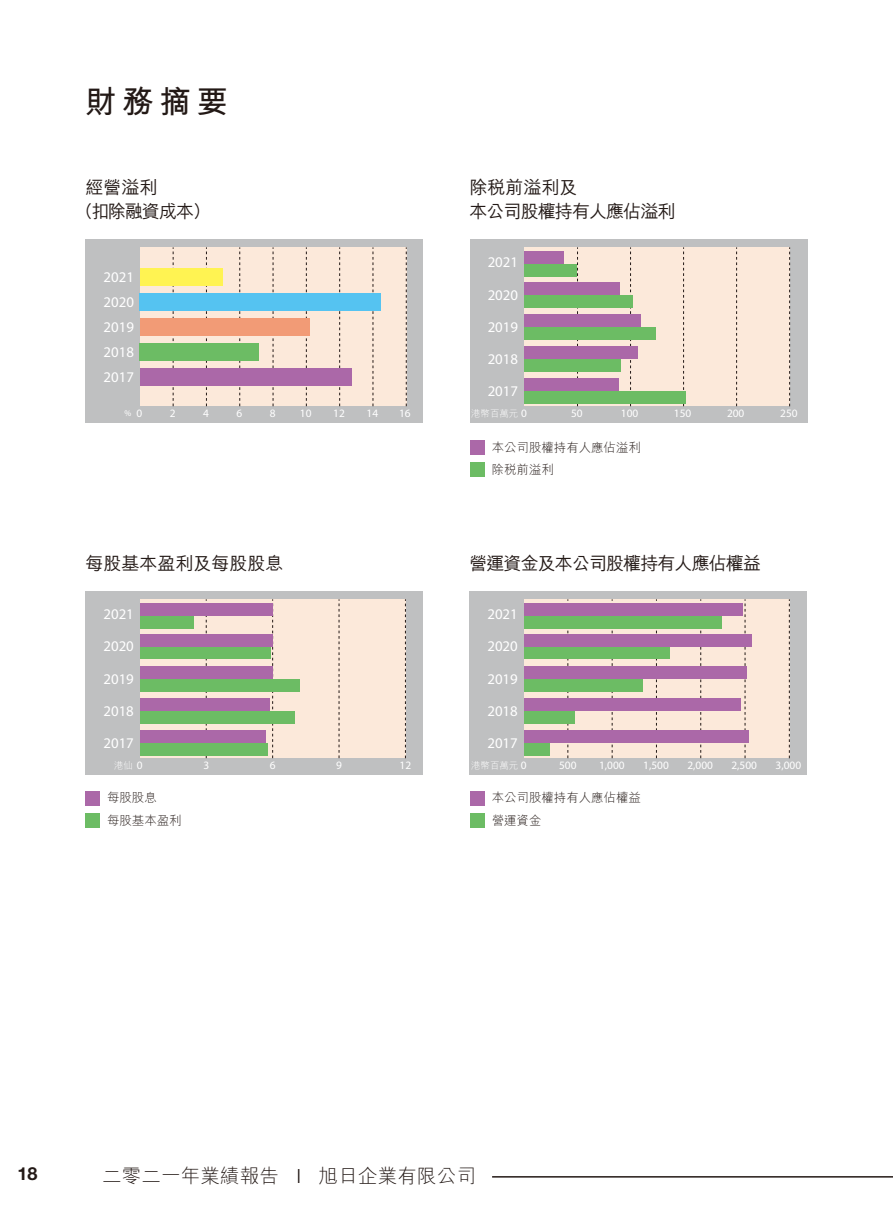
<style>
.page{position:relative;width:893px;height:1212px;background:#fff}
.page>*{position:absolute;margin:0;border:0;box-sizing:border-box;transform-origin:0 0}
.t1{font:700 31.5px "M Hei HK";color:#231916}
.t2{font:300 19.5px "M Hei HK";letter-spacing:.01em;color:#231916}
.t3{font:500 18px/24px "M Hei HK";letter-spacing:-.05em;color:#231916}
.t4{font:500 18px "M Hei HK";color:#231916}
.t5{font:700 18px "Helvetica Neue LT Std";color:#231916}
.t6{font:14.85px/32.1px "Myriad Pro";color:#fff;text-align:justify}
.t7{font:300 12.45px/22.4px "M Hei HK";color:#231916}
.t8{font:11.25px "Myriad Pro";color:#fff}
.t9{font:300 9.45px "M Hei HK";color:#fff}
.t10{font:8.7px "Myriad Pro";color:#fff}
.s1{font-size:11.25px}
</style>
<div class="page">
<hr style="left:492px;top:1176px;width:401px;height:1px;background:#231916">
<div style="left:470px;top:440px;width:15px;height:15px;background:#ab68a8"></div>
<div style="left:470px;top:462px;width:15px;height:15px;background:#6cbc64"></div>
<div style="left:470px;top:240px;width:337px;height:183px;background:#bfc0c1"></div>
<div style="left:524px;top:247px;width:266px;height:159px;background:#fce9da"></div>
<svg style="left:577px;top:247px;width:1px;height:159px"></svg>
<svg style="left:683px;top:247px;width:1px;height:159px"></svg>
<svg style="left:630px;top:247px;width:1px;height:159px"></svg>
<svg style="left:736px;top:247px;width:1px;height:159px"></svg>
<svg style="left:789px;top:247px;width:1px;height:159px"></svg>
<div style="left:85px;top:591px;width:338px;height:184px;background:#bfc0c1"></div>
<div style="left:140px;top:599px;width:265px;height:159px;background:#fce9da"></div>
<svg style="left:206px;top:599px;width:1px;height:159px"></svg>
<svg style="left:272px;top:599px;width:1px;height:159px"></svg>
<svg style="left:339px;top:599px;width:1px;height:159px"></svg>
<svg style="left:405px;top:599px;width:1px;height:159px"></svg>
<div style="left:140px;top:616px;width:53px;height:13px;background:#6cbc64"></div>
<div style="left:140px;top:646px;width:130px;height:13px;background:#6cbc64"></div>
<div style="left:140px;top:679px;width:160px;height:13px;background:#6cbc64"></div>
<div style="left:140px;top:711px;width:155px;height:13px;background:#6cbc64"></div>
<div style="left:140px;top:743px;width:128px;height:13px;background:#6cbc64"></div>
<div style="left:140px;top:603px;width:133px;height:12px;background:#ab68a8"></div>
<div style="left:140px;top:633px;width:133px;height:13px;background:#ab68a8"></div>
<div style="left:140px;top:666px;width:133px;height:13px;background:#ab68a8"></div>
<div style="left:140px;top:698px;width:130px;height:13px;background:#ab68a8"></div>
<div style="left:140px;top:730px;width:126px;height:13px;background:#ab68a8"></div>
<div style="left:469px;top:591px;width:338px;height:184px;background:#bfc0c1"></div>
<div style="left:524px;top:599px;width:266px;height:159px;background:#fce9da"></div>
<svg style="left:612px;top:599px;width:1px;height:159px"></svg>
<svg style="left:567px;top:599px;width:1px;height:159px"></svg>
<svg style="left:656px;top:599px;width:1px;height:159px"></svg>
<svg style="left:700px;top:599px;width:1px;height:159px"></svg>
<svg style="left:745px;top:599px;width:1px;height:159px"></svg>
<svg style="left:789px;top:599px;width:1px;height:159px"></svg>
<div style="left:524px;top:616px;width:198px;height:13px;background:#6cbc64"></div>
<div style="left:524px;top:646px;width:146px;height:13px;background:#6cbc64"></div>
<div style="left:524px;top:679px;width:119px;height:13px;background:#6cbc64"></div>
<div style="left:524px;top:711px;width:51px;height:13px;background:#6cbc64"></div>
<div style="left:524px;top:743px;width:25px;height:13px;background:#6cbc64"></div>
<div style="left:524px;top:603px;width:218px;height:13px;background:#ab68a8"></div>
<div style="left:524px;top:634px;width:228px;height:12px;background:#ab68a8"></div>
<div style="left:524px;top:666px;width:222px;height:13px;background:#ab68a8"></div>
<div style="left:524px;top:698px;width:217px;height:13px;background:#ab68a8"></div>
<div style="left:524px;top:730px;width:225px;height:13px;background:#ab68a8"></div>
<div style="left:470px;top:791px;width:15px;height:15px;background:#ab68a8"></div>
<div style="left:470px;top:813px;width:15px;height:15px;background:#6cbc64"></div>
<div style="left:85px;top:791px;width:15px;height:15px;background:#ab68a8"></div>
<div style="left:85px;top:813px;width:15px;height:14px;background:#6cbc64"></div>
<div style="left:85px;top:240px;width:338px;height:183px;background:#bfc0c1"></div>
<div style="left:140px;top:247px;width:266px;height:159px;background:#fce9da"></div>
<svg style="left:173px;top:247px;width:1px;height:159px"></svg>
<svg style="left:206px;top:247px;width:1px;height:159px"></svg>
<svg style="left:239px;top:247px;width:1px;height:159px"></svg>
<svg style="left:273px;top:247px;width:1px;height:159px"></svg>
<svg style="left:306px;top:247px;width:1px;height:159px"></svg>
<svg style="left:373px;top:247px;width:1px;height:159px"></svg>
<svg style="left:406px;top:247px;width:1px;height:159px"></svg>
<svg style="left:339px;top:247px;width:1px;height:159px"></svg>
<div style="left:140px;top:369px;width:211px;height:17px;background:#ab68a8"></div>
<div style="left:140px;top:343px;width:119px;height:18px;background:#6cbc64"></div>
<div style="left:140px;top:318px;width:170px;height:18px;background:#f29b76"></div>
<div style="left:140px;top:293px;width:241px;height:18px;background:#55c3f1"></div>
<div style="left:140px;top:268px;width:82px;height:18px;background:#fff352"></div>
<div style="left:524px;top:264px;width:53px;height:13px;background:#6cbc64"></div>
<div style="left:524px;top:294px;width:109px;height:13px;background:#6cbc64"></div>
<div style="left:524px;top:327px;width:132px;height:13px;background:#6cbc64"></div>
<div style="left:524px;top:359px;width:97px;height:13px;background:#6cbc64"></div>
<div style="left:524px;top:391px;width:161px;height:13px;background:#6cbc64"></div>
<div style="left:524px;top:251px;width:39px;height:13px;background:#ab68a8"></div>
<div style="left:524px;top:282px;width:95px;height:13px;background:#ab68a8"></div>
<div style="left:524px;top:314px;width:117px;height:13px;background:#ab68a8"></div>
<div style="left:524px;top:346px;width:114px;height:13px;background:#ab68a8"></div>
<div style="left:524px;top:378px;width:94px;height:13px;background:#ab68a8"></div>
<h1 class="t1" style="left:85px;top:79px;width:145px">財務摘要</h1>
<p class="t3" style="left:75px;top:174px;width:137px;text-indent:10px">經營溢利<br>（扣除融資成本）</p>
<p class="t3" style="left:469px;top:174px;width:208px">除稅前溢利及<br>本公司股權持有人應佔溢利</p>
<p class="t6" style="left:104px;top:261px;width:32px">2021</p>
<p class="t6" style="left:104px;top:289px;width:32px;line-height:25px">2020<br>2019<br>2018</p>
<p class="t6" style="left:104px;top:361px;width:32px">2017</p>
<p class="t10" style="left:125px;top:407px;width:19px">% <span class="s1">0</span></p>
<p class="t8" style="left:170px;top:406px;width:7px">2</p>
<p class="t8" style="left:203px;top:406px;width:7px">4</p>
<p class="t8" style="left:237px;top:406px;width:7px">6</p>
<p class="t8" style="left:270px;top:406px;width:7px">8</p>
<p class="t8" style="left:300px;top:406px;width:13px">10</p>
<p class="t8" style="left:399px;top:406px;width:13px">16</p>
<p class="t8" style="left:333px;top:406px;width:13px">12</p>
<p class="t8" style="left:367px;top:406px;width:13px">14</p>
<p class="t6" style="left:488px;top:246px;width:32px">2021<br>2020<br>2019<br>2018<br>2017</p>
<p class="t9" style="left:471px;top:409px;width:49px">港幣百萬元</p>
<p class="t8" style="left:521px;top:406px;width:7px">0</p>
<p class="t8" style="left:571px;top:406px;width:13px">50</p>
<p class="t8" style="left:621px;top:406px;width:19px">100</p>
<p class="t8" style="left:674px;top:406px;width:19px">150</p>
<p class="t8" style="left:727px;top:406px;width:19px">200</p>
<p class="t8" style="left:780px;top:406px;width:19px">250</p>
<p class="t7" style="left:492px;top:436px;width:151px">本公司股權持有人應佔溢利除稅前溢利</p>
<p class="t4" style="left:85px;top:550px;width:199px">每股基本盈利及每股股息</p>
<p class="t3" style="left:469px;top:550px;width:293px">營運資金及本公司股權持有人應佔權益</p>
<p class="t6" style="left:103px;top:598px;width:32px">2021<br>2020<br>2019<br>2018<br>2017</p>
<p class="t6" style="left:487px;top:598px;width:32px">2021<br>2020<br>2019<br>2018<br>2017</p>
<p class="t6" style="left:105px;top:639px;width:32px;line-height:25.3px;text-align:right">2012<br>1</p>
<p class="t6" style="left:488px;top:639px;width:32px;line-height:25.3px;text-align:right">2012<br>1</p>
<p class="t9" style="left:114px;top:760px;width:20px">港仙</p>
<p class="t9" style="left:471px;top:760px;width:49px">港幣百萬元</p>
<p class="t8" style="left:137px;top:758px;width:7px">0</p>
<p class="t8" style="left:203px;top:758px;width:7px">3</p>
<p class="t8" style="left:270px;top:758px;width:7px">6</p>
<p class="t8" style="left:336px;top:758px;width:7px">9</p>
<p class="t8" style="left:400px;top:758px;width:13px">12</p>
<p class="t8" style="left:521px;top:758px;width:7px">0</p>
<p class="t8" style="left:559px;top:758px;width:19px">500</p>
<p class="t8" style="left:599px;top:758px;width:27px">1,000</p>
<p class="t8" style="left:643px;top:758px;width:27px">1,500</p>
<p class="t8" style="left:687px;top:758px;width:27px">2,000</p>
<p class="t8" style="left:731px;top:758px;width:27px">2,500</p>
<p class="t8" style="left:775px;top:758px;width:27px">3,000</p>
<p class="t7" style="left:107px;top:786px;width:76px">每股股息<br>每股基本盈利</p>
<p class="t7" style="left:492px;top:786px;width:151px">本公司股權持有人應佔權益營運資金</p>
<p class="t5" style="left:18px;top:1162px;width:22px">18</p>
<h2 class="t2" style="left:102px;top:1165px;width:375px">二零二一年業績報告 I 旭日企業有限公司</h2>
</div>
